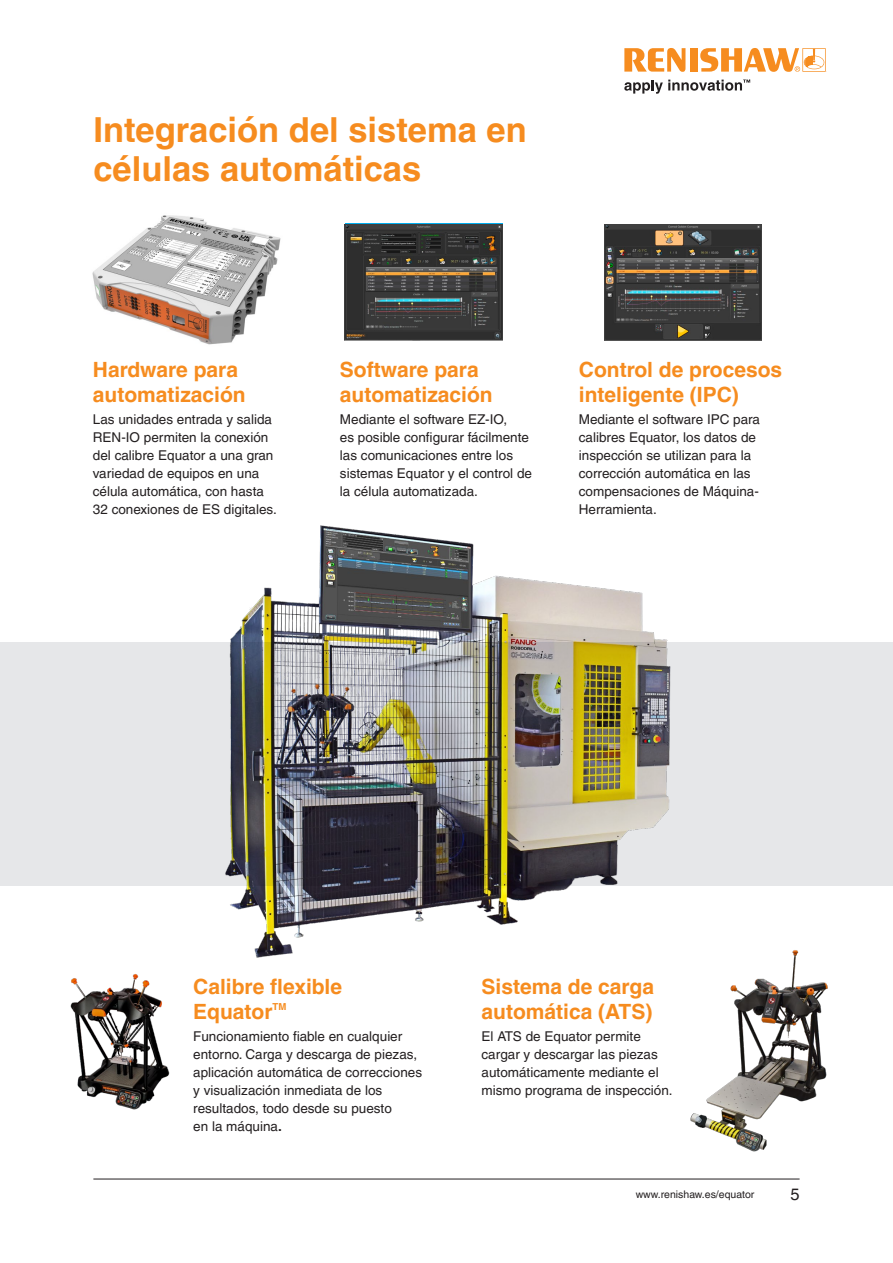
<style>
.page{position:relative;width:893px;height:1263px;background:#fff}
.page>*{position:absolute;margin:0;border:0;box-sizing:border-box;transform-origin:0 0}
.Inside_Headline_21pt_Bold{font:700 34.5px/39px "Helvetica LT Pro";color:#f68c1f}
.Body_Text_9pt_Bold{font:700 21px/25.2px "Helvetica LT Pro";color:#f68c1f}
.t1{font:16.5px "Helvetica LT Pro";color:#231f20}
.Body_Text_9pt_Bold-2{font:13.5px/18px "Helvetica LT Pro";color:#231f20}
.t2{font:10.5px "Helvetica LT Pro";color:#231f20}
.s1{font-weight:700}
</style>
<div class="page">
<hr style="left:93px;top:1179px;width:707px;height:1px;background:#231f20">
<div style="left:0;top:642px;width:893px;height:243px;background:#e6e7e9"></div>
<img style="left:119px;top:525px;width:609px;height:433px">
<img style="left:70px;top:974px;width:100px;height:136px">
<img style="left:345px;top:224px;width:157px;height:116px">
<img style="left:92px;top:215px;width:189px;height:130px">
<img style="left:683px;top:948px;width:145px;height:204px">
<img style="left:604px;top:224px;width:157px;height:116px">
<svg style="left:624px;top:48px;width:61px;height:24px"></svg>
<div style="left:690px;top:48px;width:7px;height:24px;background:#f68c1f"></div>
<svg style="left:700px;top:48px;width:126px;height:24px"></svg>
<svg style="left:624px;top:80px;width:126px;height:14px"></svg>
<p class="Inside_Headline_21pt_Bold" style="left:93px;top:111px;width:435px">Integración del sistema en células automáticas</p>
<p class="Body_Text_9pt_Bold" style="left:93px;top:357px;width:154px">Hardware para automatización</p>
<p class="Body_Text_9pt_Bold-2" style="left:93px;top:410px;width:185px">Las unidades entrada y salida<br>REN-IO permiten la conexión del calibre Equator a una gran variedad de equipos en una célula automática, con hasta<br>32 conexiones de ES digitales.</p>
<p class="Body_Text_9pt_Bold" style="left:340px;top:357px;width:154px">Software para automatización</p>
<p class="Body_Text_9pt_Bold-2" style="left:340px;top:410px;width:194px">Mediante el software EZ-IO,<br>es posible configurar fácilmente las comunicaciones entre los sistemas Equator y el control de la célula automatizada.</p>
<p class="Body_Text_9pt_Bold" style="left:579px;top:357px;width:205px">Control de procesos inteligente (IPC)</p>
<p class="Body_Text_9pt_Bold-2" style="left:579px;top:410px;width:183px">Mediante el software IPC para calibres Equator, los datos de inspección se utilizan para la corrección automática en las compensaciones de Máquina-<br>Herramienta.</p>
<p class="Body_Text_9pt_Bold" style="left:193px;top:974px;width:150px">Calibre flexible<br>Equator<sup>TM</sup></p>
<p class="Body_Text_9pt_Bold-2" style="left:193px;top:1027px;width:230px">Funcionamiento fiable en cualquier entorno. Carga y descarga de piezas, aplicación automática de correcciones y visualización inmediata de los resultados, todo desde su puesto<br>en la máquina<span class="s1">.</span></p>
<p class="Body_Text_9pt_Bold" style="left:482px;top:974px;width:174px">Sistema de carga automática (ATS)</p>
<p class="Body_Text_9pt_Bold-2" style="left:482px;top:1027px;width:193px">El ATS de Equator permite cargar y descargar las piezas automáticamente mediante el mismo programa de inspección.</p>
<p class="t2" style="left:636px;top:1188px;width:120px">www.renishaw.es/equator</p>
<p class="t1" style="left:790px;top:1185px;width:11px">5</p>
</div>
